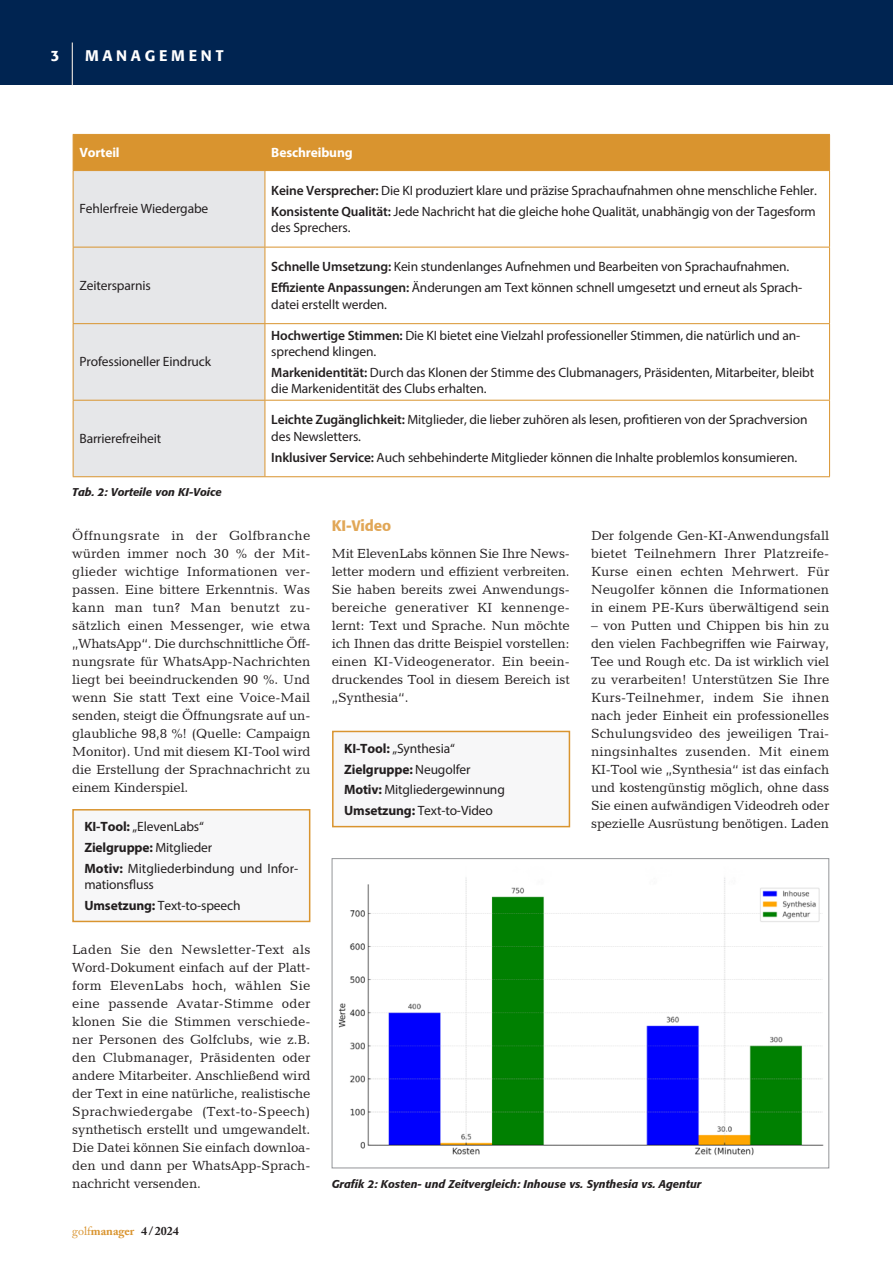
<style>
.page{position:relative;width:893px;height:1263px;background:#fff}
.page>*{position:absolute;margin:0;border:0;box-sizing:border-box;transform-origin:0 0}
.t1{font:500 15px "Formata BQ";letter-spacing:.25em;color:#fff}
.t2{font:500 15px "Formata BQ";color:#e1a757}
.t3{font:13.5px/18px "Candida BT";letter-spacing:-.01em;color:#231f20;text-align:justify}
.t4{font:13.5px/20.7px "Myriad Pro";letter-spacing:-.01em;color:#231f20}
.t5{font:700 13.5px "Myriad Pro";letter-spacing:-.01em;color:#fff}
.t6{font:700 12px "Adobe Caslon Pro";color:#d9942f}
.t7{font:italic 500 11.25px "Formata BQ";color:#231f20}
.s1{font-weight:600}
.s2{font-weight:700}
.s3{font-weight:400}
.s4{color:#231f20}
</style>
<div class="page">
<div style="left:0;top:0;width:893px;height:85px;background:#002451"></div>
<hr style="left:72px;top:43px;width:1px;height:42px;background:#fff">
<div style="left:73px;top:810px;width:237px;height:111px;background:#f7f7f8"></div>
<div style="left:72px;top:809px;width:238px;height:113px;border:2px solid #d9942f"></div>
<div style="left:74px;top:135px;width:755px;height:35px;background:#d9942f"></div>
<div style="left:74px;top:171px;width:191px;height:305px;background:#e6e7e9"></div>
<hr style="left:73px;top:170px;width:192px;height:1px;background:#d9942f">
<hr style="left:265px;top:170px;width:565px;height:1px;background:#d9942f">
<hr style="left:73px;top:247px;width:192px;height:1px;background:#d9942f">
<hr style="left:265px;top:247px;width:565px;height:1px;background:#d9942f">
<hr style="left:73px;top:323px;width:192px;height:1px;background:#d9942f">
<hr style="left:265px;top:323px;width:565px;height:1px;background:#d9942f">
<hr style="left:73px;top:400px;width:192px;height:1px;background:#d9942f">
<hr style="left:265px;top:400px;width:565px;height:1px;background:#d9942f">
<hr style="left:73px;top:476px;width:192px;height:1px;background:#d9942f">
<hr style="left:265px;top:476px;width:565px;height:1px;background:#d9942f">
<hr style="left:265px;top:135px;width:1px;height:35px;background:#d9942f">
<hr style="left:265px;top:171px;width:1px;height:76px;background:#d9942f">
<hr style="left:265px;top:247px;width:1px;height:76px;background:#d9942f">
<hr style="left:265px;top:324px;width:1px;height:76px;background:#d9942f">
<hr style="left:265px;top:401px;width:1px;height:75px;background:#d9942f">
<hr style="left:73px;top:134px;width:192px;height:1px;background:#d9942f">
<hr style="left:73px;top:135px;width:1px;height:35px;background:#d9942f">
<hr style="left:265px;top:134px;width:565px;height:1px;background:#d9942f">
<hr style="left:829px;top:135px;width:1px;height:35px;background:#d9942f">
<hr style="left:73px;top:171px;width:1px;height:76px;background:#d9942f">
<hr style="left:829px;top:171px;width:1px;height:76px;background:#d9942f">
<hr style="left:73px;top:247px;width:1px;height:76px;background:#d9942f">
<hr style="left:829px;top:247px;width:1px;height:76px;background:#d9942f">
<hr style="left:73px;top:324px;width:1px;height:76px;background:#d9942f">
<hr style="left:829px;top:324px;width:1px;height:76px;background:#d9942f">
<hr style="left:73px;top:401px;width:1px;height:75px;background:#d9942f">
<hr style="left:829px;top:401px;width:1px;height:75px;background:#d9942f">
<div style="left:333px;top:731px;width:236px;height:96px;background:#f7f7f8"></div>
<div style="left:332px;top:731px;width:238px;height:96px;border:2px solid #d9942f"></div>
<img style="left:338px;top:877px;width:486px;height:279px">
<div style="left:332px;top:858px;width:497px;height:310px;border:1px solid #939598"></div>
<p class="t1" style="left:51px;top:46px;width:10px">3</p>
<p class="t1" style="left:85px;top:46px;width:140px">MANAGEMENT</p>
<p class="t5" style="left:79px;top:144px;width:42px">Vorteil</p>
<p class="t5" style="left:271px;top:144px;width:83px">Beschreibung</p>
<p class="t4" style="left:79px;top:198px;width:130px">Fehlerfreie Wiedergabe</p>
<p class="t4" style="left:79px;top:275px;width:73px">Zeitersparnis</p>
<p class="t4" style="left:79px;top:351px;width:133px">Professioneller Eindruck</p>
<p class="t4" style="left:79px;top:428px;width:83px">Barrierefreiheit</p>
<p class="t7" style="left:72px;top:485px;width:151px">Tab. 2: Vorteile von KI-Voice</p>
<p class="t4" style="left:271px;top:180px;width:547px"><span class="s1">Keine Versprecher:</span> Die KI produziert klare und präzise Sprachaufnahmen ohne menschliche Fehler.<br><span class="s1">Konsistente Qualität:</span> Jede Nachricht hat die gleiche hohe Qualität, unabhängig von der Tagesform</p>
<p class="t4" style="left:271px;top:217px;width:81px">des Sprechers.</p>
<p class="t4" style="left:271px;top:256px;width:532px"><span class="s1">Schnelle Umsetzung:</span> Kein stundenlanges Aufnehmen und Bearbeiten von Sprachaufnahmen.<br><span class="s1">Effiziente Anpassungen:</span> Änderungen am Text können schnell umgesetzt und erneut als Sprach-</p>
<p class="t4" style="left:271px;top:293px;width:117px">datei erstellt werden.</p>
<p class="t4" style="left:271px;top:327px;width:530px;line-height:16.5px"><span class="s1">Hochwertige Stimmen:</span> Die KI bietet eine Vielzahl professioneller Stimmen, die natürlich und an&shy;sprechend klingen.</p>
<p class="t4" style="left:271px;top:364px;width:544px;line-height:16.5px"><span class="s1">Markenidentität:</span> Durch das Klonen der Stimme des Clubmanagers, Präsidenten, Mitarbeiter, bleibt die Markenidentität des Clubs erhalten.</p>
<p class="t4" style="left:271px;top:411px;width:538px;line-height:16.5px"><span class="s1">Leichte Zugänglichkeit:</span> Mitglieder, die lieber zuhören als lesen, profitieren von der Sprachversion des Newsletters.</p>
<p class="t4" style="left:271px;top:446px;width:527px"><span class="s1">Inklusiver Service:</span> Auch sehbehinderte Mitglieder können die Inhalte problemlos konsumieren.</p>
<p class="t2" style="left:332px;top:517px;width:61px">KI-Video</p>
<p class="t3" style="left:332px;top:544px;width:240px">Mit ElevenLabs können Sie Ihre News&shy;letter modern und effizient verbreiten.<br>Sie haben bereits zwei Anwendungs&shy;bereiche generativer KI kennenge&shy;lernt: Text und Sprache. Nun möchte ich Ihnen das dritte Beispiel vorstellen: einen KI-Videogenerator. Ein beein&shy;druckendes Tool in diesem Bereich ist „Synthesia“.</p>
<p class="t3" style="left:72px;top:526px;width:240px">Öffnungsrate in der Golfbranche würden immer noch 30 % der Mit&shy;glieder wichtige Informationen ver&shy;passen. Eine bittere Erkenntnis. Was kann man tun? Man benutzt zu&shy;sätzlich einen Messenger, wie etwa „WhatsApp“. Die durchschnittliche Öff&shy;nungsrate für WhatsApp-Nachrichten liegt bei beeindruckenden 90 %. Und wenn Sie statt Text eine Voice-Mail senden, steigt die Öffnungsrate auf un&shy;glaubliche 98,8 %! (Quelle: Campaign Monitor). Und mit diesem KI-Tool wird die Erstellung der Sprachnachricht zu einem Kinderspiel.</p>
<p class="t3" style="left:591px;top:526px;width:240px">Der folgende Gen-KI-Anwendungsfall bietet Teilnehmern Ihrer Platzreife-Kurse einen echten Mehrwert. Für Neugolfer können die Informationen in einem PE-Kurs überwältigend sein</p>
<p class="t3" style="left:591px;top:616px;width:240px">– von Putten und Chippen bis hin zu den vielen Fachbegriffen wie Fairway, Tee und Rough etc. Da ist wirklich viel zu verarbeiten! Unterstützen Sie Ihre Kurs-Teilnehmer, indem Sie ihnen nach jeder Einheit ein professionelles Schulungsvideo des jeweiligen Trai&shy;ningsinhaltes zusenden. Mit einem KI-Tool wie „Synthesia“ ist das einfach und kostengünstig möglich, ohne dass Sie einen aufwändigen Videodreh oder</p>
<p class="t4" style="left:344px;top:738px;width:162px"><span class="s2">KI-Tool:</span> „Synthesia“<br><span class="s2">Zielgruppe:</span> Neugolfer<br><span class="s2">Motiv:</span> Mitgliedergewinnung<br><span class="s2">Umsetzung:</span> Text-to-Video</p>
<p class="t4" style="left:84px;top:816px;width:121px"><span class="s2">KI-Tool:</span> „ElevenLabs“</p>
<p class="t3" style="left:591px;top:814px;width:240px">spezielle Ausrüstung benötigen. Laden</p>
<p class="t4" style="left:84px;top:837px;width:215px"><span class="s2">Zielgruppe:</span> Mitglieder<br><span class="s2">Motiv:</span> Mitgliederbindung und Infor-</p>
<p class="t4" style="left:84px;top:874px;width:158px">mationsfluss<br><span class="s2">Umsetzung:</span> Text-to-speech</p>
<p class="t3" style="left:72px;top:940px;width:240px">Laden Sie den Newsletter-Text als Word-Dokument einfach auf der Platt&shy;form ElevenLabs hoch, wählen Sie eine passende Avatar-Stimme oder klonen Sie die Stimmen verschiede&shy;ner Personen des Golfclubs, wie z.B. den Clubmanager, Präsidenten oder andere Mitarbeiter. Anschließend wird der Text in eine natürliche, realistische Sprachwiedergabe (Text-to-Speech) synthetisch erstellt und umgewandelt.<br>Die Datei können Sie einfach downloa&shy;den und dann per WhatsApp-Sprach&shy;nachricht versenden.</p>
<p class="t6" style="left:72px;top:1224px;width:108px"><span class="s3">golf</span>manager <span class="s4">4/2024</span></p>
<p class="t7" style="left:332px;top:1177px;width:371px">Grafik 2: Kosten- und Zeitvergleich: Inhouse vs. Synthesia vs. Agentur</p>
</div>
